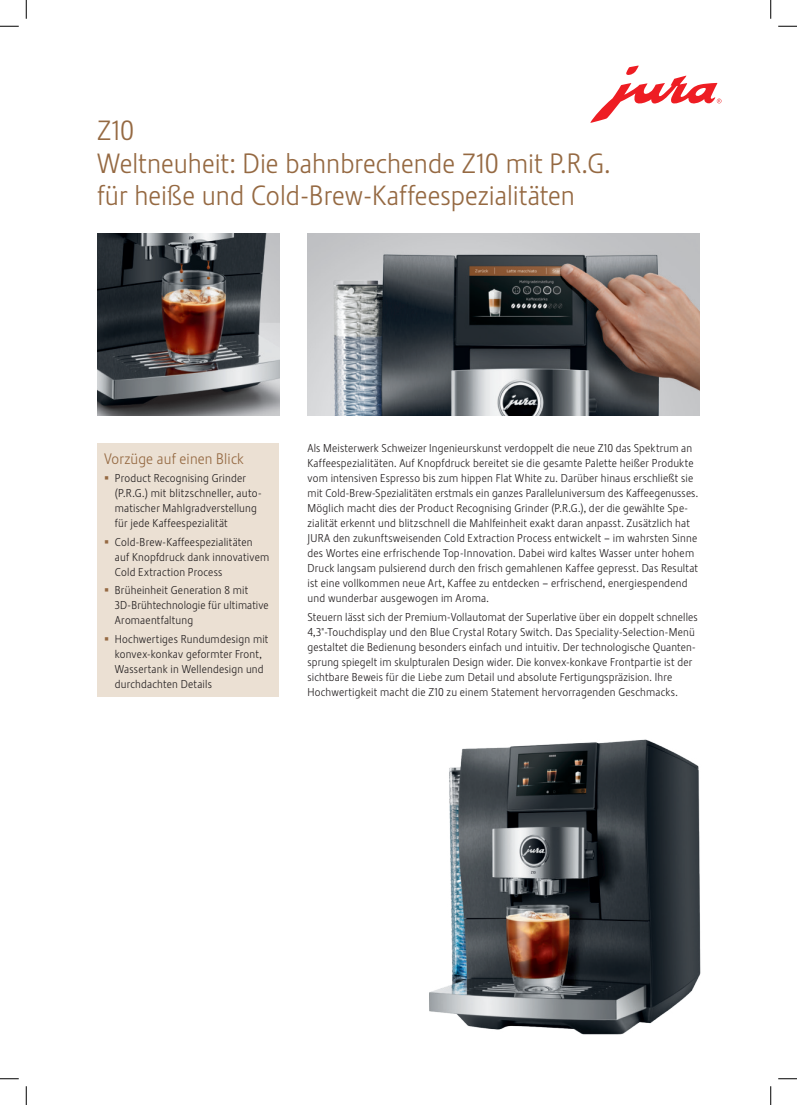
<style>
.page{position:relative;width:797px;height:1105px;background:#fff}
.page>*{position:absolute;margin:0;border:0;box-sizing:border-box;transform-origin:0 0}
.t1{font:27.5px/32.5px "Stalemate Pro 2 J Light";color:#956942}
.t2{font:15px "Stalemate Pro 2 J Light";letter-spacing:.01em;color:#956942}
.t3{font:11.25px/15px "Stalemate Pro 2 J Light";letter-spacing:.015em;color:#231f20}
</style>
<div class="page">
<svg style="left:590px;top:66px;width:131px;height:57px"></svg>
<img style="left:429px;top:739px;width:272px;height:296px">
<img style="left:97px;top:233px;width:182px;height:182px">
<div style="left:97px;top:444px;width:182px;height:253px;background:#ebe0d3"></div>
<img style="left:307px;top:233px;width:392px;height:182px">
<svg style="left:0;top:25px;width:19px;height:2px"></svg>
<svg style="left:778px;top:25px;width:19px;height:2px"></svg>
<svg style="left:0;top:1078px;width:19px;height:1px"></svg>
<svg style="left:778px;top:1078px;width:19px;height:1px"></svg>
<svg style="left:25px;top:0;width:2px;height:19px"></svg>
<svg style="left:25px;top:1086px;width:2px;height:19px"></svg>
<svg style="left:770px;top:0;width:1px;height:19px"></svg>
<svg style="left:770px;top:1086px;width:1px;height:19px"></svg>
<h1 class="t1" style="left:97px;top:114px;width:515px">Z10<br>Weltneuheit: Die bahnbrechende Z10 mit P.R.G. für heiße und Cold-Brew-Kaffeespezialitäten</h1>
<h2 class="t2" style="left:104px;top:450px;width:141px">Vorzüge auf einen Blick</h2>
<p class="t3" style="left:115px;top:471px;width:147px">Product Recognising Grinder (P.R.G.) mit blitzschneller, auto&shy;matischer Mahlgradverstellung für jede Kaffeespezialität</p>
<p class="t3" style="left:115px;top:534px;width:156px">Cold-Brew-Kaffeespezialitäten auf Knopfdruck dank innovativem<br>Cold Extraction Process</p>
<p class="t3" style="left:115px;top:583px;width:155px">Brüheinheit Generation 8 mit<br>3D-Brühtechnologie für ultimative<br>Aromaentfaltung</p>
<p class="t3" style="left:115px;top:632px;width:155px">Hochwertiges Rundumdesign mit konvex-konkav geformter Front,<br>Wassertank in Wellendesign und durchdachten Details</p>
<p class="t3" style="left:307px;top:441px;width:392px">Als Meisterwerk Schweizer Ingenieurskunst verdoppelt die neue Z10 das Spektrum an Kaffeespezialitäten. Auf Knopfdruck bereitet sie die gesamte Palette heißer Produkte vom intensiven Espresso bis zum hippen Flat White zu. Darüber hinaus erschließt sie mit Cold-Brew-Spezialitäten erstmals ein ganzes Paralleluniversum des Kaffeegenusses.<br>Möglich macht dies der Product Recognising Grinder (P.R.G.), der die gewählte Spe&shy;zialität erkennt und blitzschnell die Mahlfeinheit exakt daran anpasst. Zusätzlich hat JURA den zukunftsweisenden Cold Extraction Process entwickelt – im wahrsten Sinne des Wortes eine erfrischende Top-Innovation. Dabei wird kaltes Wasser unter hohem Druck langsam pulsierend durch den frisch gemahlenen Kaffee gepresst. Das Resultat ist eine vollkommen neue Art, Kaffee zu entdecken – erfrischend, energiespendend und wunderbar ausgewogen im Aroma.</p>
<p class="t3" style="left:307px;top:609px;width:392px">Steuern lässt sich der Premium-Vollautomat der Superlative über ein doppelt schnelles 4,3"-Touchdisplay und den Blue Crystal Rotary Switch. Das Speciality-Selection-Menü gestaltet die Bedienung besonders einfach und intuitiv. Der technologische Quanten&shy;sprung spiegelt im skulpturalen Design wider. Die konvex-konkave Frontpartie ist der sichtbare Beweis für die Liebe zum Detail und absolute Fertigungspräzision. Ihre Hochwertigkeit macht die Z10 zu einem Statement hervorragenden Geschmacks.</p>
</div>
